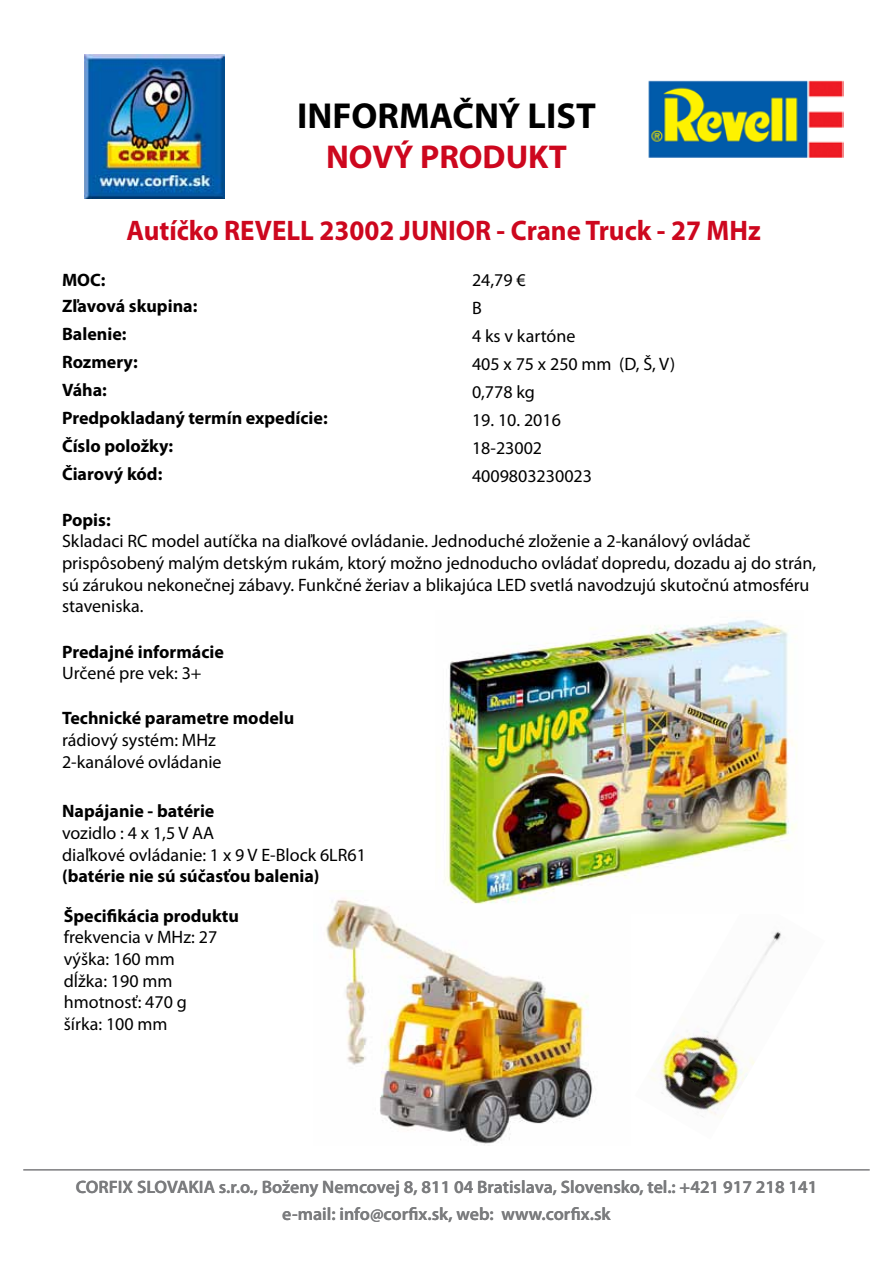
<style>
.page{position:relative;width:893px;height:1263px;background:#fff}
.page>*{position:absolute;margin:0;border:0;box-sizing:border-box;transform-origin:0 0}
.t1{font:700 36.3px "Myriad Pro";color:#000}
.t2{font:700 33.15px "Myriad Pro";color:#cd071e}
.t3{font:700 28.35px "Myriad Pro";color:#cd071e;scale:.95 1}
.t4{font:18px/21.6px "Myriad Pro";color:#000}
.t5{font:700 18px/27.9px "Myriad Pro";color:#000}
.t6{font:600 18px/27px "Myriad Pro";color:#7b7c7e;text-align:center}
</style>
<div class="page">
<img style="left:85px;top:54px;width:140px;height:145px">
<hr style="left:23px;top:1169px;width:847px;height:1px;background:#7b7c7e">
<img style="left:648px;top:80px;width:196px;height:78px">
<img style="left:326px;top:899px;width:267px;height:245px">
<img style="left:651px;top:931px;width:130px;height:187px">
<img style="left:436px;top:620px;width:361px;height:293px">
<h1 class="t1" style="left:297px;top:92px;width:300px">INFORMAČNÝ LIST</h1>
<h2 class="t2" style="left:326px;top:135px;width:242px">NOVÝ PRODUKT</h2>
<h3 class="t3" style="left:126px;top:212px;width:669px">Autíčko REVELL 23002 JUNIOR - Crane Truck - 27 MHz</h3>
<p class="t5" style="left:62px;top:267px;width:137px;line-height:25.8px">MOC:<br>Zľavová skupina:</p>
<p class="t5" style="left:62px;top:320px;width:267px">Balenie:<br>Rozmery:<br>Váha:<br>Predpokladaný termín expedície:<br>Číslo položky:<br>Čiarový kód:</p>
<p class="t4" style="left:472px;top:266px;width:205px;line-height:27.9px">24,79 €<br>B<br>4 ks v kartóne<br>405 x 75 x 250 mm (D, Š, V)<br>0,778 kg</p>
<p class="t4" style="left:472px;top:406px;width:122px;line-height:27.9px">19. 10. 2016<br>18-23002<br>4009803230023</p>
<p class="t5" style="left:62px;top:505px;width:50px">Popis:</p>
<p class="t4" style="left:62px;top:530px;width:756px">Skladaci RC model autíčka na diaľkové ovládanie. Jednoduché zloženie a 2-kanálový ovládač prispôsobený malým detským rukám, ktorý možno jednoducho ovládať dopredu, dozadu aj do strán, sú zárukou nekonečnej zábavy. Funkčné žeriav a blikajúca LED svetlá navodzujú skutočnú atmosféru staveniska.</p>
<p class="t5" style="left:62px;top:637px;width:163px">Predajné informácie</p>
<p class="t4" style="left:62px;top:662px;width:141px">Určené pre vek: 3+</p>
<p class="t5" style="left:62px;top:704px;width:234px">Technické parametre modelu</p>
<p class="t4" style="left:62px;top:729px;width:161px">rádiový systém: MHz<br>2-kanálové ovládanie</p>
<p class="t5" style="left:62px;top:797px;width:154px">Napájanie - batérie</p>
<p class="t4" style="left:62px;top:822px;width:305px">vozidlo : 4 x 1,5 V AA<br>diaľkové ovládanie: 1 x 9 V E-Block 6LR61</p>
<p class="t5" style="left:62px;top:856px;width:259px;line-height:39.6px">(batérie nie sú súčasťou balenia)<br>Špecifikácia produktu</p>
<p class="t4" style="left:64px;top:926px;width:155px">frekvencia v MHz: 27 výška: 160 mm dĺžka: 190 mm hmotnosť: 470 g šírka: 100 mm</p>
<p class="t6" style="left:76px;top:1173px;width:743px">CORFIX SLOVAKIA s.r.o., Boženy Nemcovej 8, 811 04 Bratislava, Slovensko, tel.: +421 917 218 141 e-mail: info@corfix.sk, web: www.corfix.sk</p>
</div>
